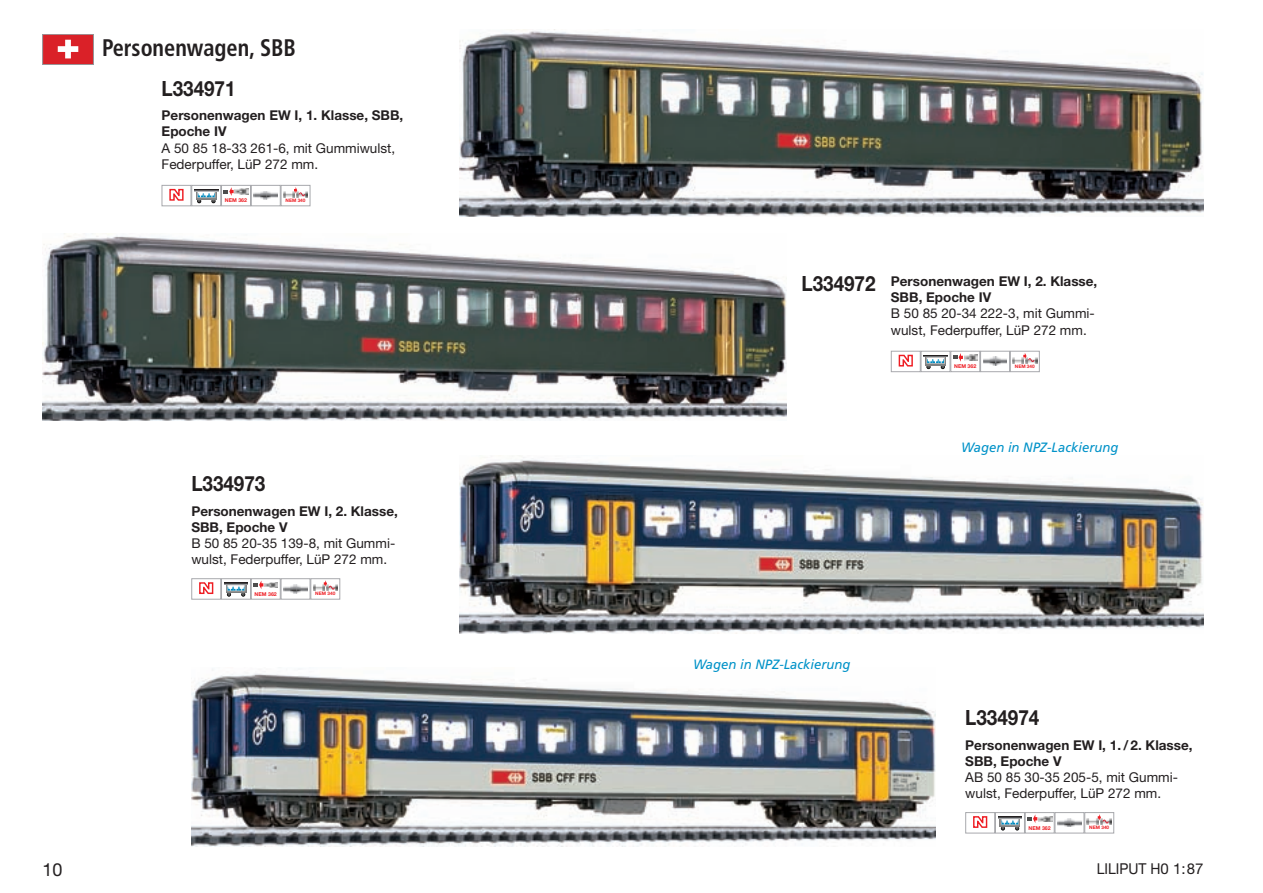
<style>
.page{position:relative;width:1263px;height:893px;background:#fff}
.page>*{position:absolute;margin:0;border:0;box-sizing:border-box;transform-origin:0 0}
.t1{font:700 condensed 24px "Frutiger";color:#231f20;scale:.93 1}
.t2{font:700 21px "Helvetica Neue LT Std";color:#231f20;scale:.9 1}
.t3{font:18px "Helvetica Neue LT Std";color:#231f20}
.t4{font:15px "Helvetica Neue LT Std";color:#231f20;scale:.93 1}
.t5{font:13.5px/16.2px "Helvetica Neue LT Std";color:#231f20}
.t6{font:700 13.5px/16.2px "Helvetica Neue LT Std";color:#231f20}
.t7{font:italic 13.5px "Frutiger";color:#0092c8}
.t8{font:700 5.25px "Helvetica Neue";color:#ee1d23}
.t9{font:700 4.65px "Helvetica Neue";color:#ee1d23}
</style>
<div class="page">
<img style="left:191px;top:669px;width:744px;height:177px">
<img style="left:459px;top:455px;width:744px;height:179px">
<img style="left:459px;top:30px;width:744px;height:187px">
<img style="left:43px;top:234px;width:744px;height:187px">
<svg style="left:45px;top:36px;width:47px;height:27px"></svg>
<div style="left:43px;top:34px;width:51px;height:31px;border:1px solid #939598"></div>
<svg style="left:224px;top:187px;width:24px;height:9px"></svg>
<div style="left:221px;top:185px;width:30px;height:21px;border:1px solid #a8a9ad"></div>
<svg style="left:953px;top:353px;width:24px;height:9px"></svg>
<div style="left:950px;top:351px;width:30px;height:21px;border:1px solid #a8a9ad"></div>
<img style="left:264px;top:582px;width:14px;height:6px">
<div style="left:251px;top:578px;width:30px;height:22px;border:1px solid #a8a9ad"></div>
<img style="left:1038px;top:816px;width:14px;height:5px">
<div style="left:1025px;top:812px;width:29px;height:21px;border:1px solid #a8a9ad"></div>
<div style="left:251px;top:185px;width:30px;height:21px;border:1px solid #a8a9ad"></div>
<div style="left:980px;top:351px;width:30px;height:21px;border:1px solid #a8a9ad"></div>
<svg style="left:284px;top:584px;width:23px;height:9px"></svg>
<div style="left:281px;top:578px;width:29px;height:22px;border:1px solid #a8a9ad"></div>
<svg style="left:1057px;top:818px;width:24px;height:9px"></svg>
<div style="left:1054px;top:812px;width:30px;height:21px;border:1px solid #a8a9ad"></div>
<svg style="left:254px;top:187px;width:54px;height:13px"></svg>
<div style="left:281px;top:185px;width:29px;height:21px;border:1px solid #a8a9ad"></div>
<svg style="left:983px;top:353px;width:54px;height:13px"></svg>
<div style="left:1010px;top:351px;width:30px;height:21px;border:1px solid #a8a9ad"></div>
<svg style="left:313px;top:580px;width:25px;height:11px"></svg>
<div style="left:310px;top:578px;width:30px;height:22px;border:1px solid #a8a9ad"></div>
<svg style="left:1087px;top:814px;width:24px;height:10px"></svg>
<div style="left:1084px;top:812px;width:30px;height:21px;border:1px solid #a8a9ad"></div>
<svg style="left:196px;top:191px;width:21px;height:9px"></svg>
<div style="left:197px;top:191px;width:18px;height:7px;border:1px solid #b3b3b3"></div>
<svg style="left:197px;top:193px;width:18px;height:10px"></svg>
<svg style="left:194px;top:189px;width:24px;height:2px"></svg>
<div style="left:191px;top:185px;width:30px;height:21px;border:1px solid #a8a9ad"></div>
<div style="left:925px;top:356px;width:21px;height:10px;background:#808080"></div>
<div style="left:926px;top:357px;width:19px;height:7px;border:1px solid #b3b3b3"></div>
<svg style="left:927px;top:359px;width:17px;height:10px"></svg>
<svg style="left:924px;top:355px;width:23px;height:2px"></svg>
<div style="left:921px;top:351px;width:29px;height:21px;border:1px solid #a8a9ad"></div>
<svg style="left:224px;top:580px;width:39px;height:16px"></svg>
<div style="left:221px;top:578px;width:30px;height:22px;border:1px solid #a8a9ad"></div>
<svg style="left:998px;top:814px;width:39px;height:16px"></svg>
<div style="left:995px;top:812px;width:30px;height:21px;border:1px solid #a8a9ad"></div>
<svg style="left:169px;top:188px;width:15px;height:13px"></svg>
<div style="left:162px;top:185px;width:29px;height:21px;border:1px solid #a8a9ad"></div>
<svg style="left:199px;top:582px;width:15px;height:12px"></svg>
<div style="left:191px;top:578px;width:30px;height:22px;border:1px solid #a8a9ad"></div>
<svg style="left:898px;top:354px;width:15px;height:13px"></svg>
<div style="left:891px;top:351px;width:30px;height:21px;border:1px solid #a8a9ad"></div>
<svg style="left:973px;top:816px;width:15px;height:12px"></svg>
<div style="left:965px;top:812px;width:30px;height:21px;border:1px solid #a8a9ad"></div>
<h1 class="t1" style="left:102px;top:38px;width:210px">Personenwagen, SBB</h1>
<h2 class="t2" style="left:162px;top:81px;width:84px">L334971</h2>
<p class="t6" style="left:162px;top:109px;width:243px">Personenwagen EW I, 1. Klasse, SBB,<br>Epoche IV</p>
<p class="t5" style="left:162px;top:141px;width:235px">A 50 85 18-33 261-6, mit Gummiwulst,<br>Federpuffer, LüP 272 mm.</p>
<p class="t8" style="left:225px;top:199px;width:24px">NEM 362</p>
<p class="t9" style="left:286px;top:199px;width:21px">NEM 340</p>
<h3 class="t3" style="left:43px;top:863px;width:22px">10</h3>
<h2 class="t2" style="left:191px;top:476px;width:84px">L334973</h2>
<p class="t6" style="left:191px;top:504px;width:208px">Personenwagen EW I, 2. Klasse,<br>SBB, Epoche V</p>
<p class="t5" style="left:191px;top:536px;width:205px">B 50 85 20-35 139-8, mit Gummi&shy;wulst, Federpuffer, LüP 272 mm.</p>
<p class="t8" style="left:255px;top:592px;width:24px">NEM 362</p>
<p class="t9" style="left:315px;top:592px;width:21px">NEM 340</p>
<h2 class="t2" style="left:802px;top:276px;width:84px">L334972</h2>
<p class="t6" style="left:891px;top:274px;width:208px">Personenwagen EW I, 2. Klasse,<br>SBB, Epoche IV</p>
<p class="t5" style="left:891px;top:307px;width:205px">B 50 85 20-34 222-3, mit Gummi&shy;wulst, Federpuffer, LüP 272 mm.</p>
<p class="t8" style="left:954px;top:364px;width:24px">NEM 362</p>
<p class="t9" style="left:1015px;top:365px;width:21px">NEM 340</p>
<p class="t7" style="left:961px;top:442px;width:159px">Wagen in NPZ-Lackierung</p>
<p class="t7" style="left:693px;top:659px;width:159px">Wagen in NPZ-Lackierung</p>
<h2 class="t2" style="left:965px;top:710px;width:84px">L334974</h2>
<p class="t6" style="left:965px;top:738px;width:229px">Personenwagen EW I, 1. / 2. Klasse,<br>SBB, Epoche V</p>
<p class="t5" style="left:965px;top:770px;width:214px">AB 50 85 30-35 205-5, mit Gummi&shy;wulst, Federpuffer, LüP 272 mm.</p>
<p class="t8" style="left:1028px;top:826px;width:24px">NEM 362</p>
<p class="t9" style="left:1089px;top:826px;width:21px">NEM 340</p>
<p class="t4" style="left:1097px;top:863px;width:116px">LILIPUT H0 1:87</p>
</div>
